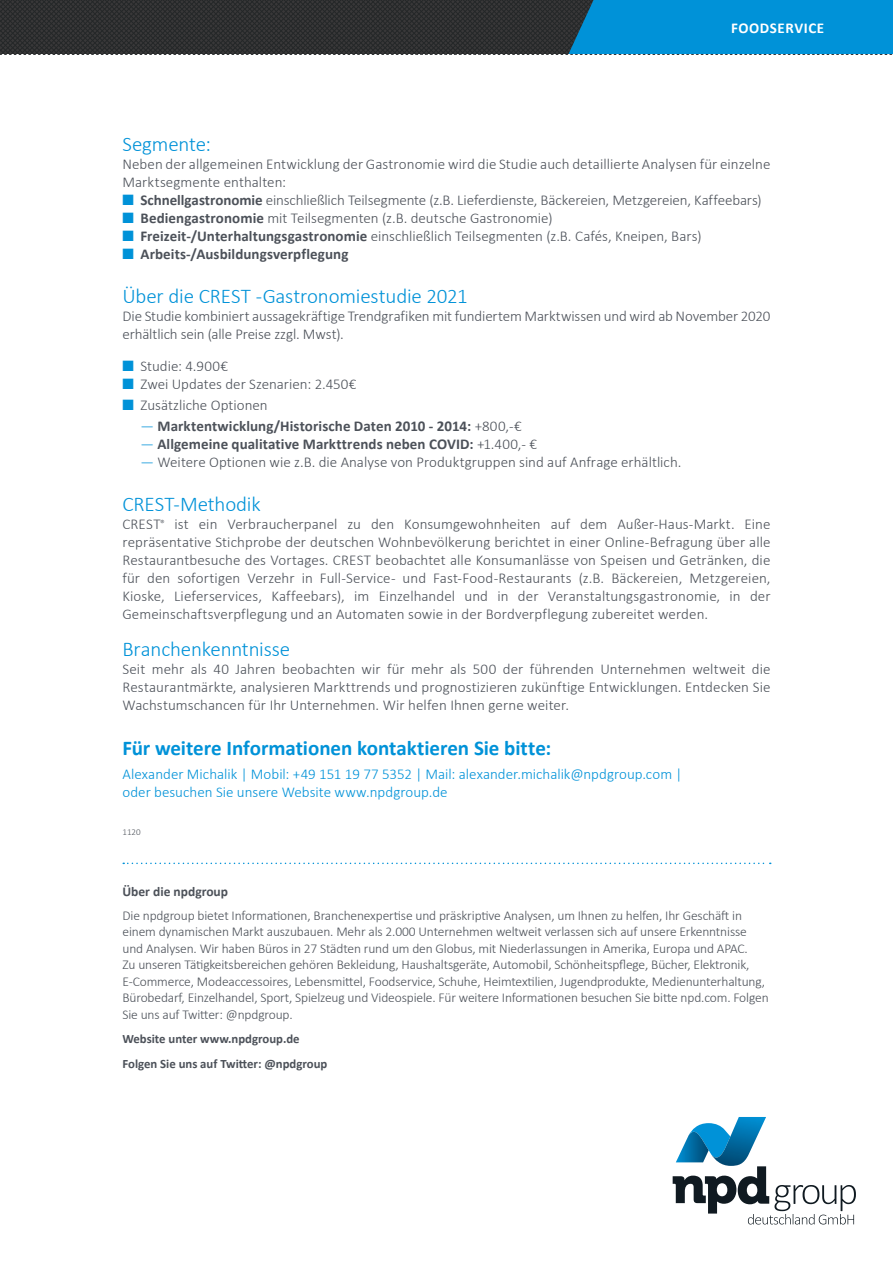
<style>
.page{position:relative;width:893px;height:1263px;background:#fff}
.page>*{position:absolute;margin:0;border:0;box-sizing:border-box;transform-origin:0 0}
.t1{font:300 21px "Calibri";letter-spacing:-.01em;color:#0092d8}
.t2{font:700 21px "Calibri";letter-spacing:-.005em;color:#0092d8}
.t3{font:300 15px/18px "Calibri";color:#4c5159}
.t4{font:700 15px "Calibri";letter-spacing:.005em;color:#4c5159}
.t5{font:300 15px/18px "Calibri";color:#0092d8}
.t6{font:700 15px "Calibri";letter-spacing:.04em;color:#fff}
.t7{font:300 13.5px/16.5px "Calibri";letter-spacing:-.01em;color:#4c5159}
.t8{font:700 13.5px "Calibri";color:#4c5159}
.t9{font:700 12.75px/24.8px "Calibri";color:#4c5159}
.t10{font:300 9px "Calibri";color:#4c5159}
.s1{color:#0092d8}
.s2{font-weight:700}
.s3{font-weight:300;color:#0092d8}
.s4{font-weight:300}
</style>
<div class="page">
<svg style="left:0;top:0;width:893px;height:54px;background:#1d516a"></svg>
<svg style="left:673px;top:1117px;width:183px;height:107px"></svg>
<svg style="left:123px;top:863px;width:648px;height:1px"></svg>
<p class="t6" style="left:731px;top:19px;width:95px">FOODSERVICE</p>
<h1 class="t1" style="left:122px;top:131px;width:90px">Segmente:</h1>
<p class="t3" style="left:122px;top:154px;width:650px">Neben der allgemeinen Entwicklung der Gastronomie wird die Studie auch detaillierte Analysen für einzelne<br>Marktsegmente enthalten:</p>
<p class="t3" style="left:122px;top:190px;width:641px"><span class="s1">■</span> <span class="s2">Schnellgastronomie</span> einschließlich Teilsegmente (z.B. Lieferdienste, Bäckereien, Metzgereien, Kaffeebars)</p>
<p class="t3" style="left:122px;top:208px;width:432px"><span class="s1">■</span> <span class="s2">Bediengastronomie</span> mit Teilsegmenten (z.B. deutsche Gastronomie)</p>
<p class="t3" style="left:122px;top:226px;width:581px"><span class="s1">■</span> <span class="s2">Freizeit-/Unterhaltungsgastronomie</span> einschließlich Teilsegmenten (z.B. Cafés, Kneipen, Bars)</p>
<p class="t4" style="left:122px;top:244px;width:227px"><span class="s1">■</span> Arbeits-/Ausbildungsverpflegung</p>
<h1 class="t1" style="left:122px;top:283px;width:347px">Über die CREST -Gastronomiestudie 2021</h1>
<p class="t3" style="left:122px;top:306px;width:649px">Die Studie kombiniert aussagekräftige Trendgrafiken mit fundiertem Marktwissen und wird ab November 2020 erhältlich sein (alle Preise zzgl. Mwst).</p>
<p class="t3" style="left:122px;top:356px;width:107px"><span class="s1">■</span> Studie: 4.900€</p>
<p class="t3" style="left:122px;top:374px;width:236px"><span class="s1">■</span> Zwei Updates der Szenarien: 2.450€</p>
<p class="t3" style="left:122px;top:395px;width:147px"><span class="s1">■</span> Zusätzliche Optionen</p>
<p class="t4" style="left:140px;top:416px;width:383px"><span class="s3">—</span> Marktentwicklung/Historische Daten 2010 - 2014: <span class="s4">+800,-€</span></p>
<p class="t4" style="left:140px;top:434px;width:398px"><span class="s3">—</span> Allgemeine qualitative Markttrends neben COVID: <span class="s4">+1.400,- €</span></p>
<p class="t3" style="left:140px;top:452px;width:543px"><span class="s1">—</span> Weitere Optionen wie z.B. die Analyse von Produktgruppen sind auf Anfrage erhältlich.</p>
<h1 class="t1" style="left:122px;top:491px;width:140px">CREST-Methodik</h1>
<p class="t3" style="left:122px;top:514px;width:650px;text-align:justify">CREST<sup>®</sup> ist ein Verbraucherpanel zu den Konsumgewohnheiten auf dem Außer-Haus-Markt. Eine repräsentative Stichprobe der deutschen Wohnbevölkerung berichtet in einer Online-Befragung über alle Restaurantbesuche des Vortages. CREST beobachtet alle Konsumanlässe von Speisen und Getränken, die für den sofortigen Verzehr in Full-Service- und Fast-Food-Restaurants (z.B. Bäckereien, Metzgereien, Kioske, Lieferservices, Kaffeebars), im Einzelhandel und in der Veranstaltungsgastronomie, in der Gemeinschaftsverpflegung und an Automaten sowie in der Bordverpflegung zubereitet werden.</p>
<h1 class="t1" style="left:122px;top:636px;width:169px">Branchenkenntnisse</h1>
<p class="t3" style="left:122px;top:660px;width:650px;text-align:justify">Seit mehr als 40 Jahren beobachten wir für mehr als 500 der führenden Unternehmen weltweit die Restaurantmärkte, analysieren Markttrends und prognostizieren zukünftige Entwicklungen. Entdecken Sie Wachstumschancen für Ihr Unternehmen. Wir helfen Ihnen gerne weiter.</p>
<h1 class="t2" style="left:122px;top:734px;width:430px">Für weitere Informationen kontaktieren Sie bitte:</h1>
<p class="t5" style="left:122px;top:765px;width:561px">Alexander Michalik | Mobil: +49 151 19 77 5352 | Mail: alexander.michalik@npdgroup.com | oder besuchen Sie unsere Website www.npdgroup.de</p>
<p class="t10" style="left:122px;top:826px;width:20px">1120</p>
<p class="t8" style="left:122px;top:883px;width:107px">Über die npdgroup</p>
<p class="t7" style="left:122px;top:906px;width:648px">Die npdgroup bietet Informationen, Branchenexpertise und präskriptive Analysen, um Ihnen zu helfen, Ihr Geschäft in einem dynamischen Markt auszubauen. Mehr als 2.000 Unternehmen weltweit verlassen sich auf unsere Erkenntnisse und Analysen. Wir haben Büros in 27 Städten rund um den Globus, mit Niederlassungen in Amerika, Europa und APAC.<br>Zu unseren Tätigkeitsbereichen gehören Bekleidung, Haushaltsgeräte, Automobil, Schönheitspflege, Bücher, Elektronik, E-Commerce, Modeaccessoires, Lebensmittel, Foodservice, Schuhe, Heimtextilien, Jugendprodukte, Medienunterhaltung, Bürobedarf, Einzelhandel, Sport, Spielzeug und Videospiele. Für weitere Informationen besuchen Sie bitte npd.com. Folgen Sie uns auf Twitter: @npdgroup.</p>
<p class="t9" style="left:122px;top:1027px;width:206px">Website unter www.npdgroup.de<br>Folgen Sie uns auf Twitter: @npdgroup</p>
</div>
